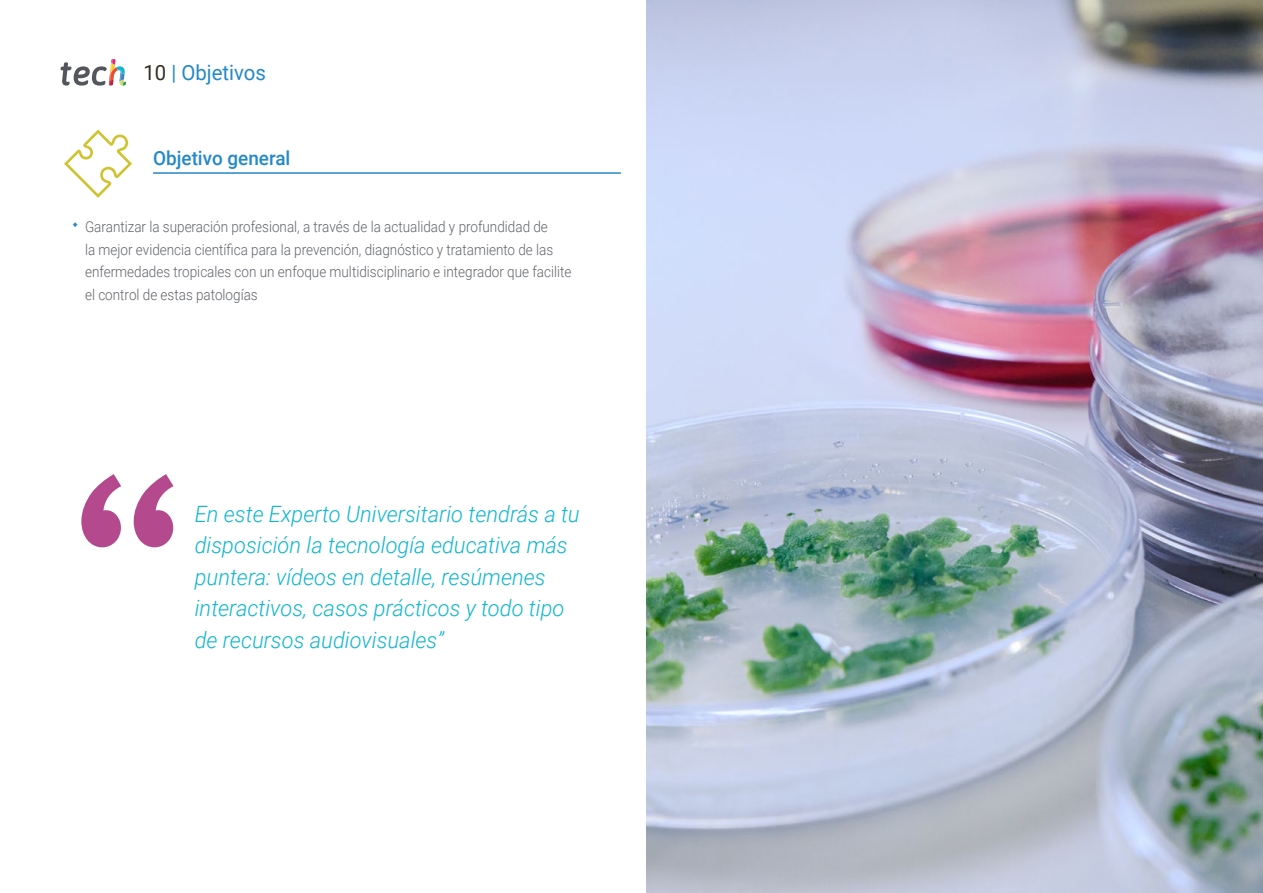
<style>
.page{position:relative;width:1263px;height:893px;background:#fff}
.page>*{position:absolute;margin:0;border:0;box-sizing:border-box;transform-origin:0 0}
.t1{font:italic 300 22.5px/31.5px "Roboto";color:#0fb6cf}
.t2{font:21px "Roboto";color:#2488c9}
.t3{font:500 19.5px "Roboto";color:#2488c9}
.t4{font:300 15px/22.5px "Roboto";color:#61646a;scale:.9 1}
.s1{color:#312e20}
</style>
<div class="page">
<hr style="left:153px;top:173px;width:468px;height:1px;background:#2488c9">
<svg style="left:64px;top:130px;width:68px;height:68px"></svg>
<svg style="left:61px;top:59px;width:65px;height:27px"></svg>
<img style="left:646px;top:0;width:617px;height:893px">
<svg style="left:81px;top:474px;width:92px;height:73px"></svg>
<h2 class="t2" style="left:144px;top:57px;width:124px"><span class="s1">10</span> | Objetivos</h2>
<h3 class="t3" style="left:153px;top:144px;width:139px">Objetivo general</h3>
<p class="t4" style="left:85px;top:215px;width:542px">Garantizar la superación profesional, a través de la actualidad y profundidad de<br>la mejor evidencia científica para la prevención, diagnóstico y tratamiento de las enfermedades tropicales con un enfoque multidisciplinario e integrador que facilite el control de estas patologías</p>
<h1 class="t1" style="left:195px;top:497px;width:386px">En este Experto Universitario tendrás a tu disposición la tecnología educativa más puntera: vídeos en detalle, resúmenes interactivos, casos prácticos y todo tipo de recursos audiovisuales”</h1>
</div>
